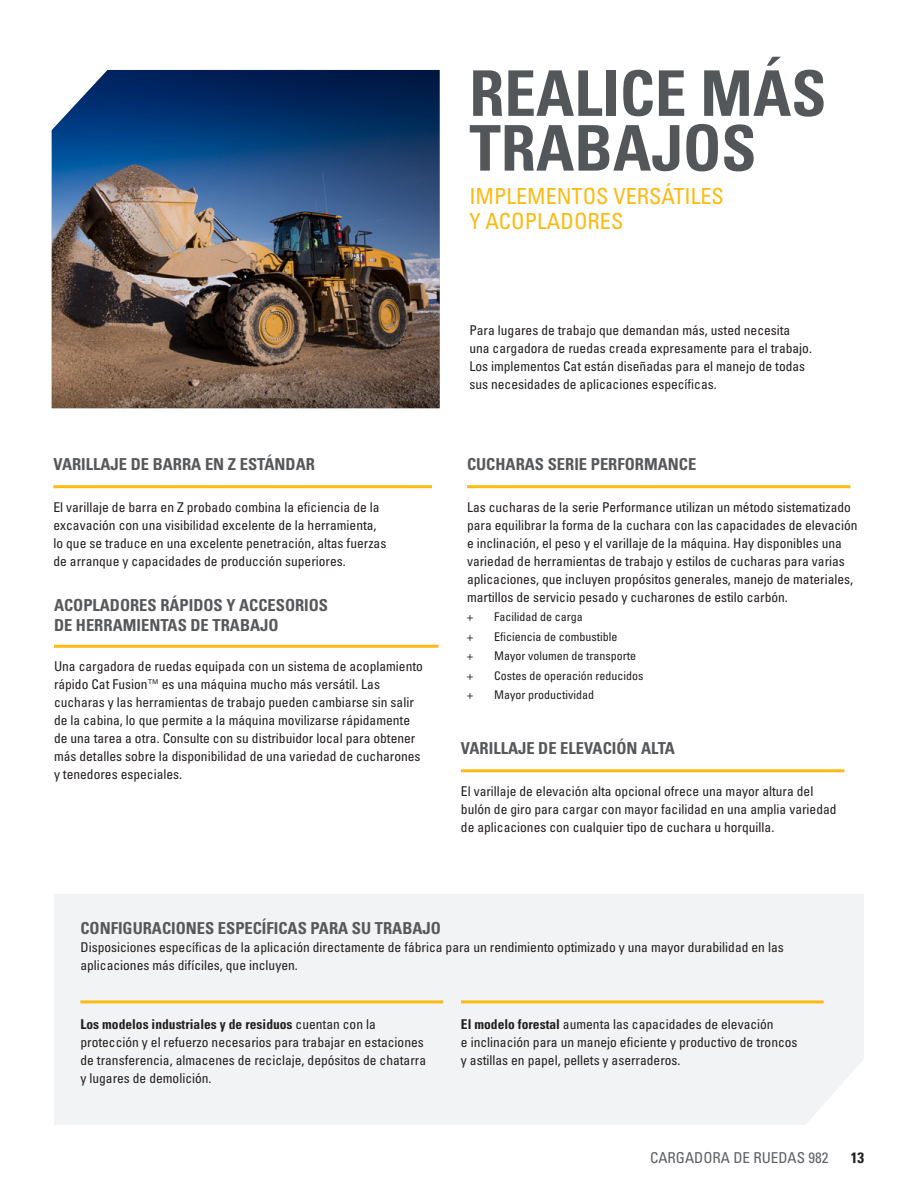
<style>
.page{position:relative;width:918px;height:1188px;background:#fff}
.page>*{position:absolute;margin:0;border:0;box-sizing:border-box;transform-origin:0 0}
.t1{font:63px/54.8px "Univers LTCYR 67 Bold Cond";color:#535759}
.t2{font:condensed 22.2px/25.5px "Univers LTCYR 57";color:#fcba13}
.t3{font:16.5px/19.8px "Univers LTCYR 67 Bold Cond";color:#57585a}
.t4{font:condensed 15px "Univers LTCYR 57";color:#5d6163}
.t5{font:15px "Univers LTCYR 67 Bold Cond";color:#231f20}
.t6{font:condensed 13.5px/18px "Univers LTCYR 57";color:#231f20}
.t7{font:13.5px "Univers LTCYR 67 Bold Cond";color:#231f20}
.t8{font:condensed 12px "Univers LTCYR 57";color:#231f20}
.s1{font-family:"Univers LTCYR 57";font-stretch:condensed}
.s2{font-family:"Univers LTCYR 67 Bold Cond";font-stretch:normal}
</style>
<div class="page">
<img style="left:52px;top:70px;width:388px;height:338px">
<hr style="left:54px;top:645px;width:384px;height:3px;background:#fcba13">
<hr style="left:53px;top:485px;width:379px;height:3px;background:#fcba13">
<hr style="left:461px;top:769px;width:383px;height:3px;background:#fcba13">
<hr style="left:467px;top:485px;width:383px;height:3px;background:#fcba13">
<div style="left:54px;top:894px;width:810px;height:231px;background:#f2f3f4"></div>
<hr style="left:80px;top:1000px;width:363px;height:3px;background:#fcba13">
<hr style="left:461px;top:1000px;width:363px;height:3px;background:#fcba13">
<h1 class="t1" style="left:469px;top:65px;width:359px">REALICE MÁS<br>TRABAJOS</h1>
<h2 class="t2" style="left:469px;top:182px;width:256px">IMPLEMENTOS VERSÁTILES<br>Y ACOPLADORES</h2>
<p class="t3" style="left:53px;top:454px;width:263px">VARILLAJE DE BARRA EN Z ESTÁNDAR</p>
<p class="t6" style="left:469px;top:321px;width:344px">Para lugares de trabajo que demandan más, usted necesita una cargadora de ruedas creada expresamente para el trabajo.<br>Los implementos Cat están diseñadas para el manejo de todas sus necesidades de aplicaciones específicas.</p>
<p class="t3" style="left:467px;top:454px;width:231px">CUCHARAS SERIE PERFORMANCE</p>
<p class="t6" style="left:53px;top:498px;width:334px">El varillaje de barra en Z probado combina la eficiencia de la excavación con una visibilidad excelente de la herramienta, lo que se traduce en una excelente penetración, altas fuerzas de arranque y capacidades de producción superiores.</p>
<p class="t6" style="left:467px;top:498px;width:392px">Las cucharas de la serie Performance utilizan un método sistematizado para equilibrar la forma de la cuchara con las capacidades de elevación e inclinación, el peso y el varillaje de la máquina. Hay disponibles una variedad de herramientas de trabajo y estilos de cucharas para varias aplicaciones, que incluyen propósitos generales, manejo de materiales, martillos de servicio pesado y cucharones de estilo carbón.</p>
<p class="t8" style="left:467px;top:609px;width:7px">+</p>
<p class="t8" style="left:494px;top:609px;width:90px">Facilidad de carga</p>
<p class="t8" style="left:467px;top:629px;width:7px">+</p>
<p class="t8" style="left:494px;top:629px;width:125px">Eficiencia de combustible</p>
<p class="t8" style="left:467px;top:648px;width:7px">+</p>
<p class="t8" style="left:494px;top:648px;width:143px">Mayor volumen de transporte</p>
<p class="t8" style="left:467px;top:668px;width:7px">+</p>
<p class="t8" style="left:494px;top:668px;width:151px">Costes de operación reducidos</p>
<p class="t8" style="left:467px;top:687px;width:7px">+</p>
<p class="t8" style="left:494px;top:687px;width:101px">Mayor productividad</p>
<p class="t3" style="left:54px;top:595px;width:276px">ACOPLADORES RÁPIDOS Y ACCESORIOS<br>DE HERRAMIENTAS DE TRABAJO</p>
<p class="t6" style="left:54px;top:657px;width:370px">Una cargadora de ruedas equipada con un sistema de acoplamiento rápido Cat Fusion™ es una máquina mucho más versátil. Las cucharas y las herramientas de trabajo pueden cambiarse sin salir de la cabina, lo que permite a la máquina movilizarse rápidamente de una tarea a otra. Consulte con su distribuidor local para obtener más detalles sobre la disponibilidad de una variedad de cucharones y tenedores especiales.</p>
<p class="t3" style="left:461px;top:738px;width:216px">VARILLAJE DE ELEVACIÓN ALTA</p>
<p class="t6" style="left:461px;top:782px;width:377px">El varillaje de elevación alta opcional ofrece una mayor altura del bulón de giro para cargar con mayor facilidad en una amplia variedad de aplicaciones con cualquier tipo de cuchara u horquilla.</p>
<p class="t3" style="left:80px;top:918px;width:362px">CONFIGURACIONES ESPECÍFICAS PARA SU TRABAJO</p>
<p class="t6" style="left:80px;top:938px;width:705px">Disposiciones específicas de la aplicación directamente de fábrica para un rendimiento optimizado y una mayor durabilidad en las aplicaciones más difíciles, que incluyen.</p>
<p class="t7" style="left:80px;top:1016px;width:297px">Los modelos industriales y de residuos <span class="s1">cuentan con la</span></p>
<p class="t6" style="left:80px;top:1033px;width:347px">protección y el refuerzo necesarios para trabajar en estaciones de transferencia, almacenes de reciclaje, depósitos de chatarra y lugares de demolición.</p>
<p class="t6" style="left:461px;top:1015px;width:338px"><span class="s2">El modelo forestal</span> aumenta las capacidades de elevación<br>e inclinación para un manejo eficiente y productivo de troncos y astillas en papel, pellets y aserraderos.</p>
<p class="t4" style="left:650px;top:1148px;width:180px">CARGADORA DE RUEDAS 982</p>
<p class="t5" style="left:851px;top:1148px;width:15px">13</p>
</div>
